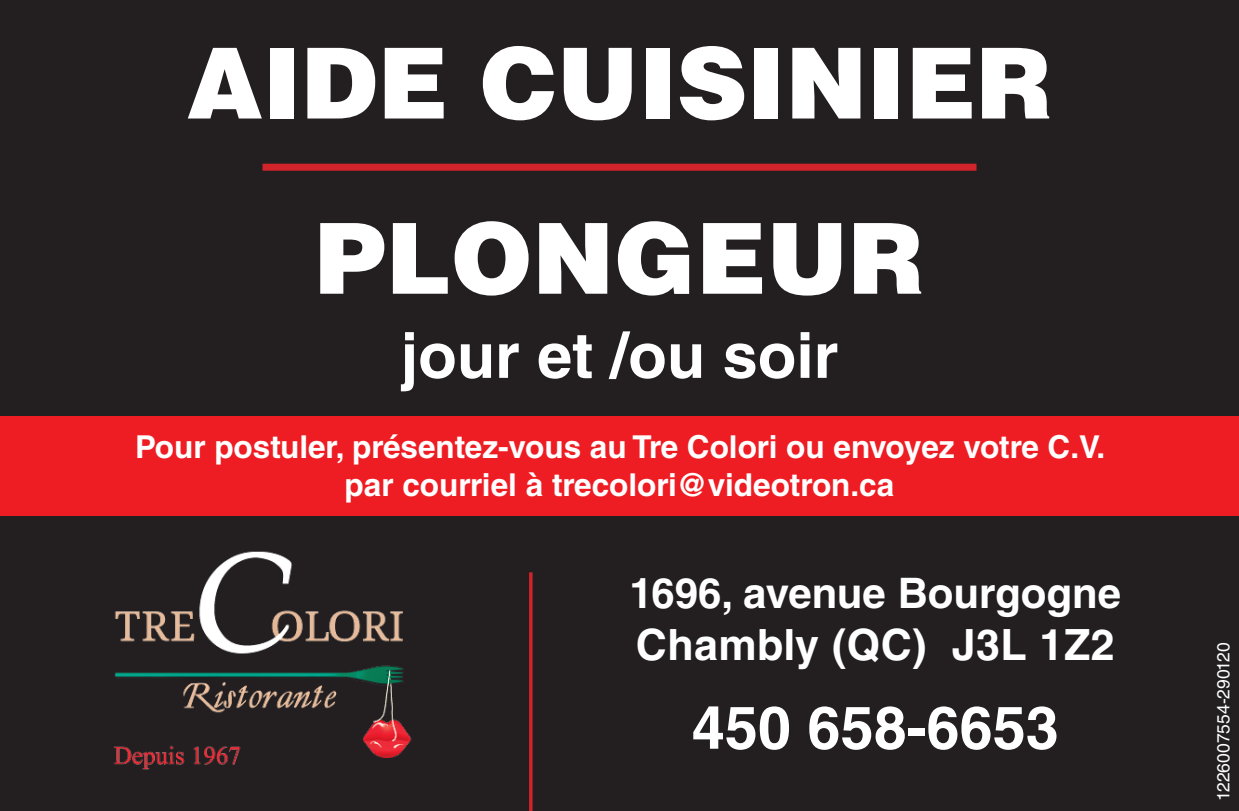
<style>
.page{position:relative;width:1239px;height:811px;background:#fff}
.page>*{position:absolute;margin:0;border:0;box-sizing:border-box;transform-origin:0 0}
.t1{font:900 98px "Helvetica LT Std";color:#fff}
.t2{font:700 63px "Helvetica LT Std";color:#fff}
.t3{font:700 59.5px "Helvetica LT Std";color:#fff}
.t4{font:700 43.05px "Helvetica LT Std";letter-spacing:.01em;color:#fff}
.t5{font:700 42px "Helvetica LT Std";color:#fff}
.t6{font:700 31.5px/37.8px "Helvetica LT Std";color:#fff;text-align:center}
.t7{font:17.5px "Helvetica LT Std";color:#fff}
</style>
<div class="page">
<div style="left:0;top:0;width:1239px;height:810px;background:#231f20"></div>
<svg style="left:529px;top:572px;width:4px;height:238px"></svg>
<img style="left:113px;top:551px;width:299px;height:219px">
<div style="left:0;top:415px;width:1239px;height:100px;background:#ee1d23"></div>
<div style="left:262px;top:164px;width:714px;height:7px;background:#d1232a"></div>
<p class="t1" style="left:187px;top:19px;width:867px">AIDE CUISINIER</p>
<p class="t1" style="left:315px;top:194px;width:611px">PLONGEUR</p>
<p class="t2" style="left:401px;top:317px;width:439px">jour et /ou soir</p>
<p class="t6" style="left:135px;top:427px;width:971px">Pour postuler, présentez-vous au Tre Colori ou envoyez votre C.V. par courriel à trecolori@videotron.ca</p>
<p class="t5" style="left:630px;top:567px;width:493px">1696, avenue Bourgogne</p>
<p class="t4" style="left:636px;top:617px;width:480px">Chambly (QC) J3L 1Z2</p>
<p class="t3" style="left:692px;top:691px;width:369px">450 658-6653</p>
<p class="t7" style="left:1213px;top:800px;width:160px;rotate:-90deg">1226007554-290120</p>
</div>
